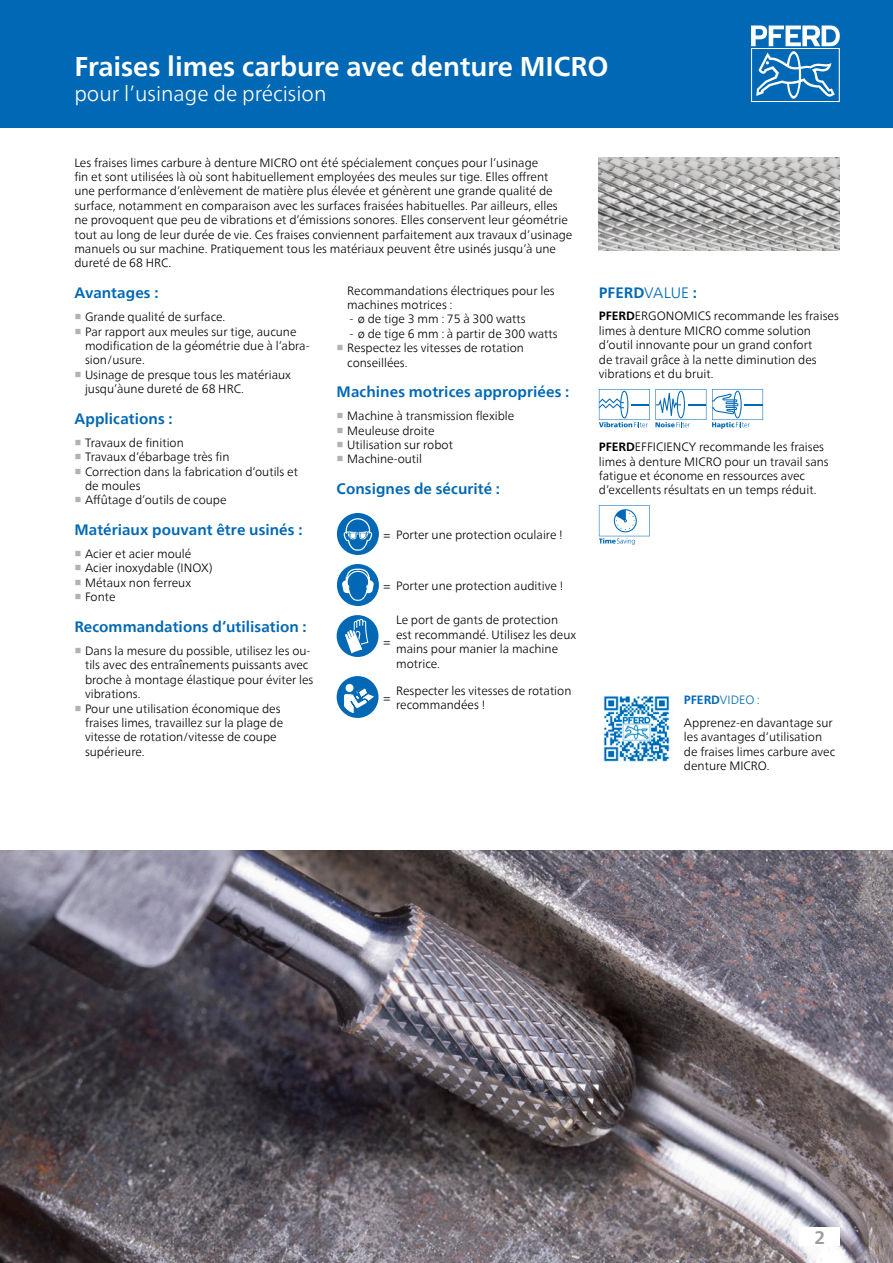
<style>
.page{position:relative;width:893px;height:1263px;background:#fff}
.page>*{position:absolute;margin:0;border:0;box-sizing:border-box;transform-origin:0 0}
.t1{font:700 27px "Neue Frutiger World";color:#fff}
.t2{font:300 21px "Neue Frutiger World";color:#fff}
.t3{font:700 18px "Neue Frutiger World";color:#9c9c9c}
.Ueberschrift_Red{font:700 15px "Neue Frutiger World";letter-spacing:.005em;color:#0068b4}
.FT_Spaltenspanne{font:300 12px/14.4px "Neue Frutiger World";color:#000}
.FT{font:300 12px/14.4px "Neue Frutiger World";color:#000}
.FT_Abstand_vor{font:300 12px/14.4px "Neue Frutiger World";color:#000}
.Frutiger_45_8Pt_Abst{font:300 12px/14.4px "Neue Frutiger World";color:#000}
.Frutiger_45_8Pt_Abst-2{font:300 12px "Neue Frutiger World";color:#0068b4}
.s1{font-family:"Arial Unicode MS";font-weight:700;color:#b2b2b2}
.s2{font-weight:300}
.s3{font-weight:700}
</style>
<div class="page">
<div style="left:0;top:0;width:893px;height:128px;background:#0068b4"></div>
<svg style="left:751px;top:26px;width:89px;height:76px"></svg>
<div style="left:337px;top:513px;width:42px;height:42px;background:#0068b4;border-radius:50%"></div>
<svg style="left:344px;top:518px;width:28px;height:33px"></svg>
<div style="left:337px;top:564px;width:42px;height:42px;background:#0068b4;border-radius:50%"></div>
<svg style="left:342px;top:569px;width:32px;height:32px"></svg>
<div style="left:337px;top:615px;width:41px;height:42px;background:#0068b4;border-radius:50%"></div>
<svg style="left:345px;top:619px;width:23px;height:34px"></svg>
<div style="left:337px;top:676px;width:41px;height:42px;background:#0068b4;border-radius:50%"></div>
<svg style="left:343px;top:683px;width:33px;height:31px"></svg>
<svg style="left:599px;top:389px;width:107px;height:38px"></svg>
<svg style="left:712px;top:389px;width:51px;height:39px"></svg>
<svg style="left:599px;top:505px;width:51px;height:40px"></svg>
<img style="left:599px;top:157px;width:241px;height:94px">
<img style="left:0;top:850px;width:893px;height:413px">
<img style="left:603px;top:696px;width:67px;height:66px">
<div style="left:799px;top:1227px;width:41px;height:19px;background:#fff"></div>
<h1 class="t1" style="left:74px;top:43px;width:536px">Fraises limes carbure avec denture MICRO</h1>
<h2 class="t2" style="left:74px;top:78px;width:254px">pour l’usinage de précision</h2>
<p class="FT_Spaltenspanne" style="left:74px;top:155px;width:499px">Les fraises limes carbure à denture MICRO ont été spécialement conçues pour l’usinage<br>fin et sont utilisées là où sont habituellement employées des meules sur tige. Elles offrent<br>une performance d’enlèvement de matière plus élevée et génèrent une grande qualité de surface, notamment en comparaison avec les surfaces fraisées habituelles. Par ailleurs, elles ne provoquent que peu de vibrations et d’émissions sonores. Elles conservent leur géométrie tout au long de leur durée de vie. Ces fraises conviennent parfaitement aux travaux d’usinage manuels ou sur machine. Pratiquement tous les matériaux peuvent être usinés jusqu’à une dureté de 68 HRC.</p>
<p class="Ueberschrift_Red" style="left:74px;top:280px;width:86px">Avantages :</p>
<p class="FT_Spaltenspanne" style="left:74px;top:310px;width:153px"><span class="s1">■</span> Grande qualité de surface.</p>
<p class="FT_Spaltenspanne" style="left:85px;top:324px;width:226px;text-indent:-11px"><span class="s1">■</span> Par rapport aux meules sur tige, aucune modification de la géométrie due à l’abra&shy;sion/usure.</p>
<p class="FT_Spaltenspanne" style="left:85px;top:367px;width:208px;text-indent:-11px"><span class="s1">■</span> Usinage de presque tous les matériaux jusqu’àune dureté de 68 HRC.</p>
<p class="Ueberschrift_Red" style="left:74px;top:405px;width:100px">Applications :</p>
<p class="FT_Spaltenspanne" style="left:74px;top:435px;width:111px"><span class="s1">■</span> Travaux de finition</p>
<p class="FT_Spaltenspanne" style="left:74px;top:450px;width:157px"><span class="s1">■</span> Travaux d’ébarbage très fin</p>
<p class="FT_Spaltenspanne" style="left:85px;top:464px;width:214px;text-indent:-11px"><span class="s1">■</span> Correction dans la fabrication d’outils et de moules</p>
<p class="FT_Spaltenspanne" style="left:74px;top:493px;width:154px"><span class="s1">■</span> Affûtage d’outils de coupe</p>
<p class="Ueberschrift_Red" style="left:74px;top:517px;width:230px">Matériaux pouvant être usinés :</p>
<p class="FT_Spaltenspanne" style="left:74px;top:547px;width:118px"><span class="s1">■</span> Acier et acier moulé</p>
<p class="FT_Spaltenspanne" style="left:74px;top:561px;width:140px"><span class="s1">■</span> Acier inoxydable (INOX)</p>
<p class="FT_Spaltenspanne" style="left:74px;top:575px;width:118px"><span class="s1">■</span> Métaux non ferreux</p>
<p class="FT_Spaltenspanne" style="left:74px;top:590px;width:43px"><span class="s1">■</span> Fonte</p>
<p class="Ueberschrift_Red" style="left:74px;top:613px;width:234px">Recommandations d‘utilisation :</p>
<p class="FT_Spaltenspanne" style="left:85px;top:644px;width:230px;text-indent:-11px"><span class="s1">■</span> Dans la mesure du possible, utilisez les ou&shy;tils avec des entraînements puissants avec broche à montage élastique pour éviter les vibrations.</p>
<p class="FT_Spaltenspanne" style="left:85px;top:701px;width:200px;text-indent:-11px"><span class="s1">■</span> Pour une utilisation économique des fraises limes, travaillez sur la plage de vitesse de rotation/vitesse de coupe supérieure.</p>
<p class="FT_Spaltenspanne" style="left:347px;top:283px;width:209px">Recommandations électriques pour les machines motrices :</p>
<p class="FT_Spaltenspanne" style="left:349px;top:312px;width:178px">- ø de tige 3 mm : 75 à 300 watts</p>
<p class="FT_Spaltenspanne" style="left:349px;top:326px;width:210px">- ø de tige 6 mm : à partir de 300 watts</p>
<p class="FT_Spaltenspanne" style="left:347px;top:341px;width:178px;text-indent:-11px"><span class="s1">■</span> Respectez les vitesses de rotation conseillées.</p>
<p class="Ueberschrift_Red" style="left:337px;top:379px;width:234px">Machines motrices appropriées :</p>
<p class="FT_Spaltenspanne" style="left:337px;top:409px;width:179px"><span class="s1">■</span> Machine à transmission flexible</p>
<p class="FT_Spaltenspanne" style="left:337px;top:423px;width:99px"><span class="s1">■</span> Meuleuse droite</p>
<p class="FT_Spaltenspanne" style="left:337px;top:438px;width:118px"><span class="s1">■</span> Utilisation sur robot</p>
<p class="FT_Spaltenspanne" style="left:337px;top:452px;width:87px"><span class="s1">■</span> Machine-outil</p>
<p class="Ueberschrift_Red" style="left:337px;top:476px;width:165px">Consignes de sécurité :</p>
<p class="FT" style="left:383px;top:527px;width:8px">=</p>
<p class="FT" style="left:396px;top:527px;width:168px">Porter une protection oculaire !</p>
<p class="FT" style="left:383px;top:579px;width:8px">=</p>
<p class="FT" style="left:396px;top:579px;width:169px">Porter une protection auditive !</p>
<p class="FT" style="left:396px;top:613px;width:182px">Le port de gants de protection est recommandé. Utilisez les deux mains pour manier la machine motrice.</p>
<p class="FT" style="left:383px;top:635px;width:8px">=</p>
<p class="FT" style="left:383px;top:691px;width:8px">=</p>
<p class="FT" style="left:396px;top:683px;width:177px">Respecter les vitesses de rotation recommandées !</p>
<p class="Ueberschrift_Red" style="left:599px;top:279px;width:100px">PFERD<span class="s2">VALUE</span> :</p>
<p class="FT" style="left:599px;top:309px;width:241px"><span class="s3">PFERD</span>ERGONOMICS recommande les fraises limes à denture MICRO comme solution d’outil innovante pour un grand confort<br>de travail grâce à la nette diminution des vibrations et du bruit.</p>
<p class="FT_Abstand_vor" style="left:599px;top:440px;width:231px"><span class="s3">PFERD</span>EFFICIENCY recommande les fraises limes à denture MICRO pour un travail sans fatigue et économe en ressources avec d’excellents résultats en un temps réduit.</p>
<p class="Frutiger_45_8Pt_Abst-2" style="left:684px;top:691px;width:77px"><span class="s3">PFERD</span>VIDEO :</p>
<p class="Frutiger_45_8Pt_Abst" style="left:684px;top:716px;width:153px">Apprenez-en davantage sur les avantages d’utilisation de fraises limes carbure avec denture MICRO.</p>
<h3 class="t3" style="left:814px;top:1221px;width:12px">2</h3>
</div>
